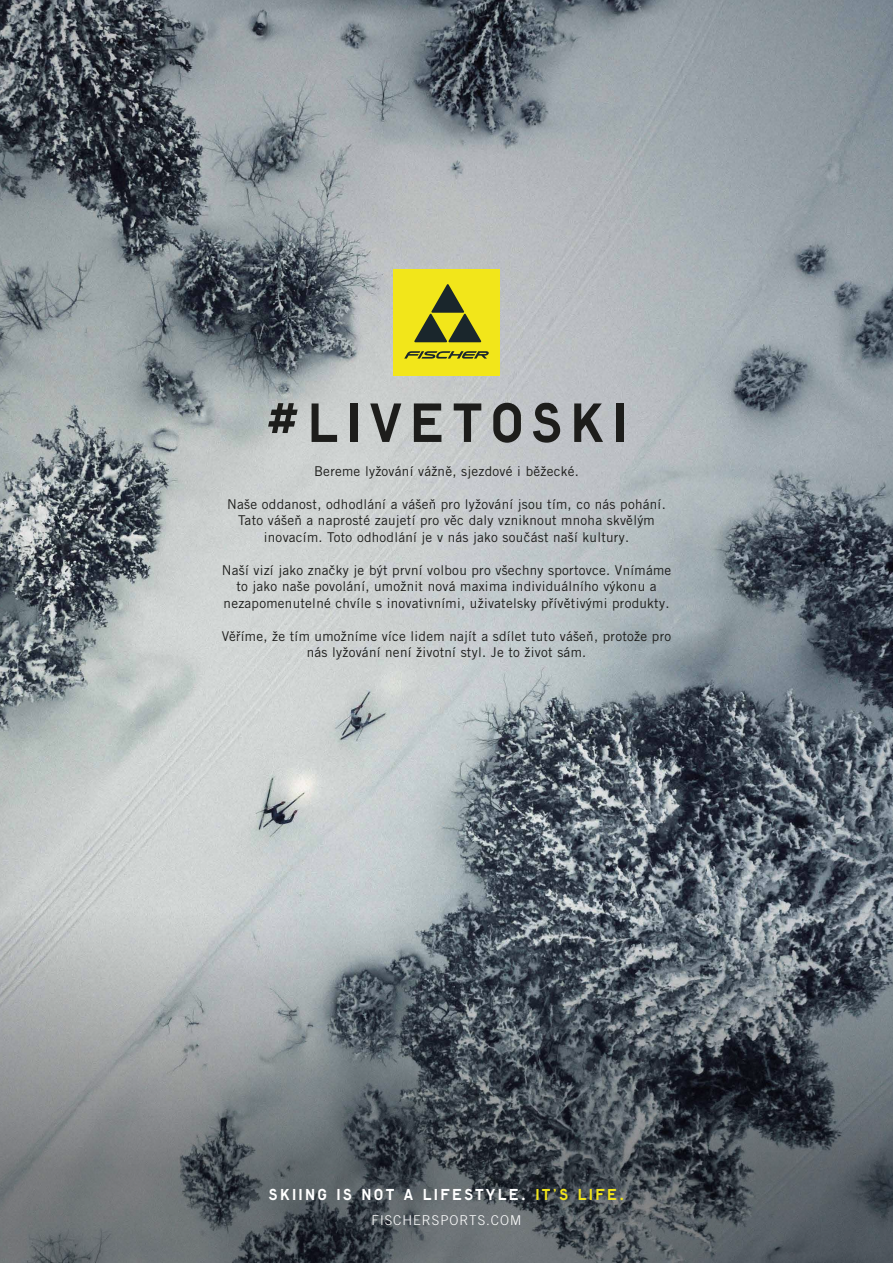
<style>
.page{position:relative;width:893px;height:1263px;background:#fff}
.page>*{position:absolute;margin:0;border:0;box-sizing:border-box;transform-origin:0 0}
.t1{font:52.2px "Lutz Headline CE";letter-spacing:.15em;color:#1d1d1b}
.t2{font:15px "Lutz Headline CE";letter-spacing:.15em;color:#fff}
.t3{font:13.5px/16.5px "Trade Gothic LT Pro";letter-spacing:.02em;color:#1d1d1b;text-align:center}
.t4{font:300 13.5px "Trade Gothic LT Pro";letter-spacing:.075em;color:#fff}
.s1{color:#f2e61a}
</style>
<div class="page">
<img style="left:0;top:0;width:893px;height:911px">
<svg style="left:0;top:911px;width:893px;height:352px;background:#676e73"></svg>
<div style="left:393px;top:269px;width:107px;height:106px;background:#f2e61a"></div>
<svg style="left:404px;top:351px;width:85px;height:8px"></svg>
<svg style="left:414px;top:284px;width:67px;height:58px"></svg>
<h1 class="t1" style="left:266px;top:389px;width:363px">#LIVETOSKI</h1>
<p class="t3" style="left:314px;top:462px;width:266px">Bereme lyžování vážně, sjezdové i běžecké.</p>
<p class="t3" style="left:227px;top:495px;width:440px">Naše oddanost, odhodlání a vášeň pro lyžování jsou tím, co nás pohání.<br>Tato vášeň a naprosté zaujetí pro věc daly vzniknout mnoha skvělým inovacím. Toto odhodlání je v nás jako součást naší kultury.</p>
<p class="t3" style="left:222px;top:561px;width:451px">Naší vizí jako značky je být první volbou pro všechny sportovce. Vnímáme to jako naše povolání, umožnit nová maxima individuálního výkonu a nezapomenutelné chvíle s inovativními, uživatelsky přívětivými produkty.</p>
<p class="t3" style="left:222px;top:627px;width:451px">Věříme, že tím umožníme více lidem najít a sdílet tuto vášeň, protože pro nás lyžování není životní styl. Je to život sám.</p>
<p class="t2" style="left:269px;top:1184px;width:357px">SKIING IS NOT A LIFESTYLE. <span class="s1">IT’S LIFE.</span></p>
<p class="t4" style="left:371px;top:1212px;width:151px">FISCHERSPORTS.COM</p>
</div>
